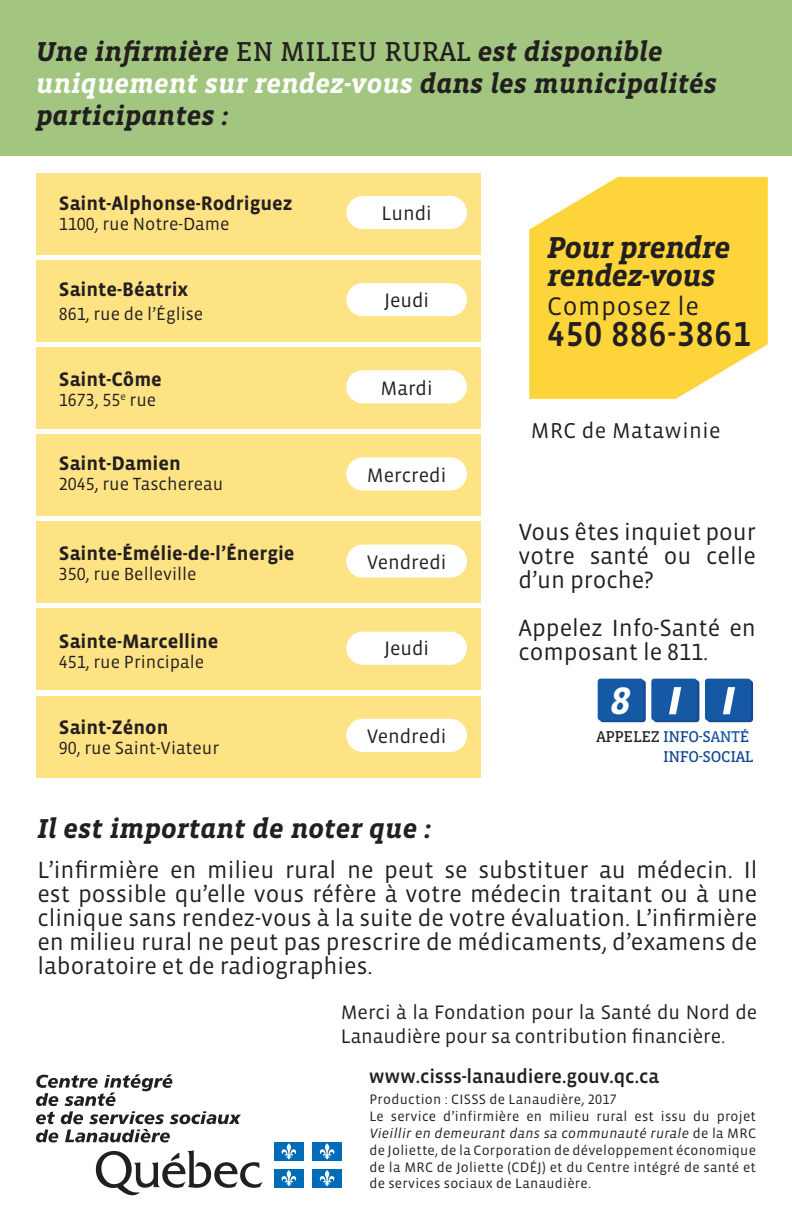
<style>
.page{position:relative;width:792px;height:1224px;background:#fff}
.page>*{position:absolute;margin:0;border:0;box-sizing:border-box;transform-origin:0 0}
.t1{font:italic 700 39.2px "Vista Sans OT";color:#fff}
.t2{font:500 35.6px "Vista Sans OT";letter-spacing:.025em;color:#231f20}
.t3{font:italic 700 30.8px "Vista Slab OT";letter-spacing:-.02em;color:#231f20}
.t4{font:italic 700 28px/32px "Vista Slab OT";color:#231f20}
.t5{font:26px "Vista Sans OT";letter-spacing:.025em;color:#231f20}
.t6{font:24px/24px "Vista Sans OT";color:#231f20;text-align:justify}
.t7{font:22px "Vista Sans OT";letter-spacing:.025em;color:#231f20}
.t8{font:20px/24px "Vista Sans OT";color:#231f20}
.t9{font:700 20px "Vista Sans OT";color:#231f20}
.t10{font:500 20px "Vista Sans OT";letter-spacing:-.01em;color:#231f20}
.t11{font:18px "Vista Sans OT";color:#231f20}
.t12{font:16px "Vista Slab OT";letter-spacing:-.02em;color:#104693}
.t13{font:16px "Vista Slab OT";letter-spacing:-.02em;color:#231f20}
.t14{font:14px/16.8px "Vista Sans OT";letter-spacing:.02em;color:#231f20;text-align:justify}
.s1{font-weight:400;font-style:normal}
.s2{color:#fff}
.s3{color:#104693}
.s4{color:#1559a4}
.s5{font-style:italic}
</style>
<div class="page">
<div style="left:0;top:0;width:792px;height:155px;background:#a2c580"></div>
<div style="left:36px;top:173px;width:445px;height:81px;background:#fee385"></div>
<div style="left:36px;top:260px;width:445px;height:82px;background:#fee385"></div>
<div style="left:36px;top:347px;width:445px;height:82px;background:#fee385"></div>
<div style="left:36px;top:434px;width:445px;height:82px;background:#fee385"></div>
<div style="left:36px;top:522px;width:445px;height:81px;background:#fee385"></div>
<div style="left:36px;top:609px;width:445px;height:81px;background:#fee385"></div>
<div style="left:36px;top:696px;width:445px;height:81px;background:#fee385"></div>
<svg style="left:346px;top:196px;width:121px;height:33px;background:#fefdf7"></svg>
<svg style="left:346px;top:283px;width:121px;height:33px;background:#fefdf7"></svg>
<svg style="left:346px;top:370px;width:121px;height:33px;background:#fefdf6"></svg>
<svg style="left:346px;top:457px;width:121px;height:34px;background:#fefcf4"></svg>
<svg style="left:346px;top:545px;width:121px;height:33px;background:#fefdf6"></svg>
<svg style="left:346px;top:632px;width:121px;height:33px;background:#fefdf6"></svg>
<svg style="left:346px;top:719px;width:121px;height:33px;background:#fefdf7"></svg>
<svg style="left:529px;top:177px;width:239px;height:222px;background:#fed84d"></svg>
<div style="left:600px;top:680px;width:46px;height:42px;background:#184793;border-radius:3px"></div>
<div style="left:654px;top:680px;width:45px;height:42px;background:#184793;border-radius:3px"></div>
<div style="left:707px;top:680px;width:46px;height:42px;background:#184793;border-radius:3px"></div>
<div style="left:598px;top:679px;width:46px;height:42px;background:#1559a4;border-radius:3px"></div>
<div style="left:651px;top:679px;width:46px;height:42px;background:#1559a4;border-radius:3px"></div>
<div style="left:705px;top:679px;width:46px;height:42px;background:#1559a4;border-radius:3px"></div>
<svg style="left:669px;top:687px;width:12px;height:27px"></svg>
<svg style="left:723px;top:687px;width:12px;height:27px"></svg>
<svg style="left:96px;top:1150px;width:167px;height:46px"></svg>
<svg style="left:36px;top:1074px;width:205px;height:69px"></svg>
<div style="left:274px;top:1142px;width:30px;height:18px;background:#006bb6"></div>
<svg style="left:281px;top:1143px;width:16px;height:17px"></svg>
<div style="left:312px;top:1142px;width:30px;height:18px;background:#006bb6"></div>
<svg style="left:319px;top:1143px;width:16px;height:17px"></svg>
<div style="left:274px;top:1169px;width:30px;height:18px;background:#006bb6"></div>
<svg style="left:281px;top:1170px;width:16px;height:16px"></svg>
<div style="left:312px;top:1169px;width:30px;height:18px;background:#006bb6"></div>
<svg style="left:319px;top:1170px;width:16px;height:16px"></svg>
<p class="t4" style="left:36px;top:36px;width:683px">Une infirmière <span class="s1">EN MILIEU RURAL</span> est disponible <span class="s2">uniquement sur rendez-vous</span> dans les municipalités participantes :</p>
<p class="t9" style="left:59px;top:193px;width:235px">Saint-Alphonse-Rodriguez</p>
<p class="t11" style="left:59px;top:215px;width:172px">1100, rue Notre-Dame</p>
<p class="t9" style="left:59px;top:279px;width:131px">Sainte-Béatrix</p>
<p class="t11" style="left:59px;top:305px;width:146px">861, rue de l’Église</p>
<p class="t9" style="left:59px;top:369px;width:105px">Saint-Côme</p>
<p class="t11" style="left:59px;top:391px;width:99px">1673, 55<sup>e</sup> rue</p>
<p class="t9" style="left:59px;top:453px;width:124px">Saint-Damien</p>
<p class="t11" style="left:59px;top:475px;width:166px">2045, rue Taschereau</p>
<p class="t9" style="left:59px;top:543px;width:237px">Sainte-Émélie-de-l’Énergie</p>
<p class="t11" style="left:59px;top:565px;width:139px">350, rue Belleville</p>
<p class="t9" style="left:59px;top:631px;width:161px">Sainte-Marcelline</p>
<p class="t11" style="left:59px;top:653px;width:147px">451, rue Principale</p>
<p class="t9" style="left:59px;top:717px;width:111px">Saint-Zénon</p>
<p class="t11" style="left:59px;top:739px;width:162px">90, rue Saint-Viateur</p>
<p class="t8" style="left:381px;top:202px;width:52px">Lundi</p>
<p class="t8" style="left:384px;top:289px;width:47px">Jeudi</p>
<p class="t8" style="left:381px;top:376px;width:54px">Mardi</p>
<p class="t8" style="left:367px;top:463px;width:81px">Mercredi</p>
<p class="t8" style="left:367px;top:551px;width:81px">Vendredi</p>
<p class="t8" style="left:384px;top:636px;width:47px">Jeudi</p>
<p class="t8" style="left:367px;top:725px;width:81px">Vendredi</p>
<p class="t3" style="left:547px;top:231px;width:185px">Pour prendre</p>
<p class="t3" style="left:547px;top:260px;width:170px">rendez-vous</p>
<p class="t5" style="left:547px;top:293px;width:153px">Composez le</p>
<p class="t2" style="left:547px;top:316px;width:205px">450 886-3861</p>
<p class="t7" style="left:531px;top:420px;width:191px">MRC de Matawinie</p>
<p class="t6" style="left:518px;top:521px;width:239px">Vous êtes inquiet pour votre santé ou celle d’un proche?</p>
<p class="t6" style="left:518px;top:617px;width:239px">Appelez Inf0-Santé en composant le 811.</p>
<p class="t1" style="left:609px;top:680px;width:28px">8</p>
<p class="t13" style="left:596px;top:728px;width:155px">APPELEZ <span class="s3">INFO-S</span><span class="s4">ANT</span><span class="s3">É</span></p>
<p class="t12" style="left:596px;top:748px;width:159px"><span class="s2">APPELEZ</span> INFO-SOCIAL</p>
<p class="t4" style="left:37px;top:814px;width:395px">Il est important de noter que :</p>
<p class="t6" style="left:37px;top:859px;width:722px">L’infirmière en milieu rural ne peut se substituer au médecin. Il est possible qu’elle vous réfère à votre médecin traitant ou à une clinique sans rendez-vous à la suite de votre évaluation. L’infirmière en milieu rural ne peut pas prescrire de médicaments, d’examens de laboratoire et de radiographies.</p>
<p class="t8" style="left:341px;top:1000px;width:418px">Merci à la Fondation pour la Santé du Nord de<br>Lanaudière pour sa contribution financière.</p>
<p class="t10" style="left:369px;top:1066px;width:292px">www.cisss-lanaudiere.gouv.qc.ca</p>
<p class="t14" style="left:369px;top:1092px;width:249px">Production : CISSS de Lanaudière, 2017</p>
<p class="t14" style="left:369px;top:1108px;width:388px">Le service d’infirmière en milieu rural est issu du projet <span class="s5">Vieillir en demeurant dans sa communauté rurale</span> de la MRC de Joliette, de la Corporation de développement économique de la MRC de Joliette (CDÉJ) et du Centre intégré de santé et de services sociaux de Lanaudière.</p>
</div>
